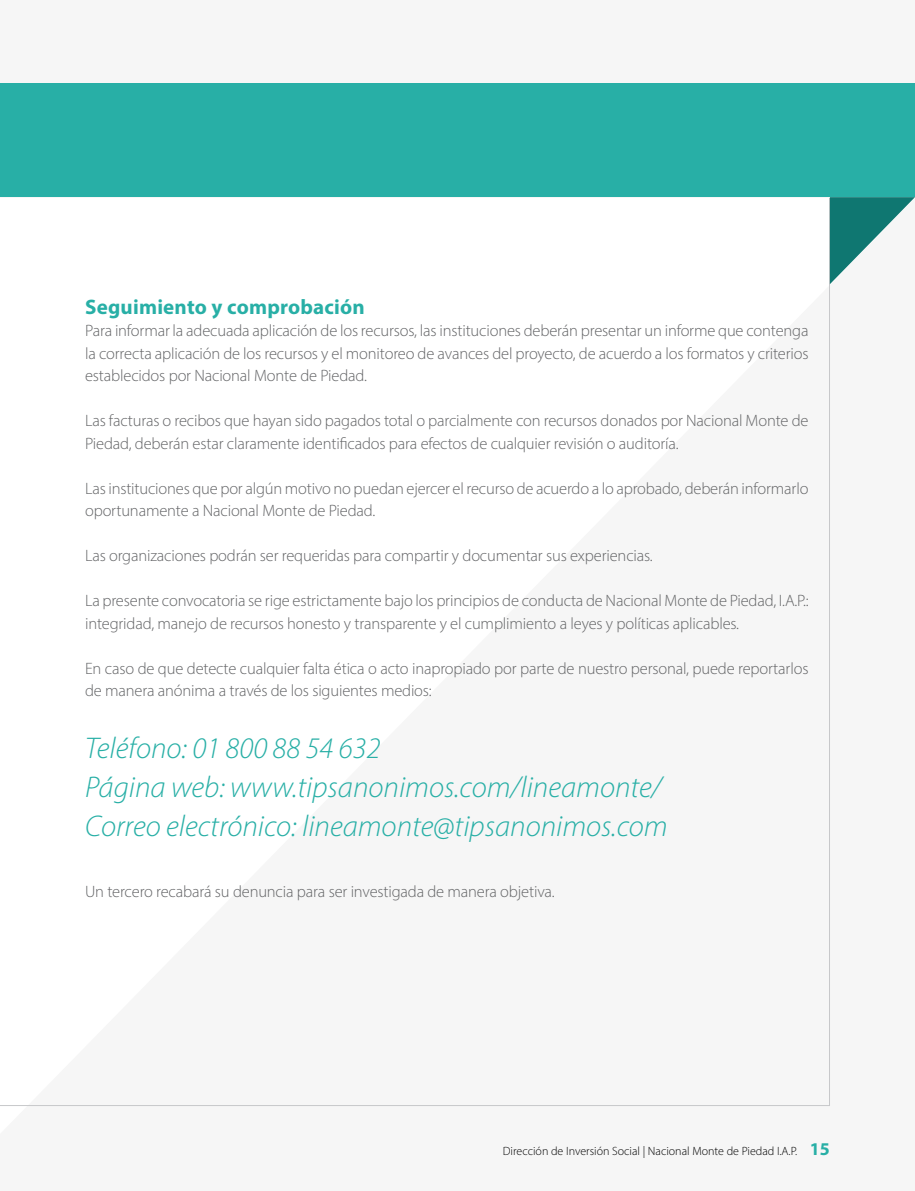
<style>
.page{position:relative;width:915px;height:1191px;background:#fff}
.page>*{position:absolute;margin:0;border:0;box-sizing:border-box;transform-origin:0 0}
.t1{font:italic 300 30px/39px "Myriad Pro";color:#28afa6}
.t2{font:700 21px "Myriad Pro";letter-spacing:.01em;color:#28afa6}
.t3{font:300 16.5px/22.5px "Myriad Pro";letter-spacing:-.01em;color:#636466}
.t4{font:300 12px "Myriad Pro";color:#000}
.s1{font-weight:700;font-size:18px;color:#28afa6}
</style>
<div class="page">
<div style="left:0;top:0;width:914px;height:198px;background:#f6f6f6"></div>
<svg style="left:829px;top:197px;width:85px;height:87px"></svg>
<div style="left:0;top:84px;width:914px;height:113px;background:#28afa6"></div>
<p class="t2" style="left:85px;top:293px;width:281px">Seguimiento y comprobación</p>
<p class="t3" style="left:85px;top:319px;width:724px;text-align:justify">Para informar la adecuada aplicación de los recursos, las instituciones deberán presentar un informe que contenga la correcta aplicación de los recursos y el monitoreo de avances del proyecto, de acuerdo a los formatos y criterios establecidos por Nacional Monte de Piedad.</p>
<p class="t3" style="left:85px;top:409px;width:724px">Las facturas o recibos que hayan sido pagados total o parcialmente con recursos donados por Nacional Monte de<br>Piedad, deberán estar claramente identificados para efectos de cualquier revisión o auditoría.</p>
<p class="t3" style="left:85px;top:476px;width:724px">Las instituciones que por algún motivo no puedan ejercer el recurso de acuerdo a lo aprobado, deberán informarlo oportunamente a Nacional Monte de Piedad.</p>
<p class="t3" style="left:85px;top:544px;width:569px">Las organizaciones podrán ser requeridas para compartir y documentar sus experiencias.</p>
<p class="t3" style="left:85px;top:589px;width:724px">La presente convocatoria se rige estrictamente bajo los principios de conducta de Nacional Monte de Piedad, I.A.P.: integridad, manejo de recursos honesto y transparente y el cumplimiento a leyes y políticas aplicables.</p>
<p class="t3" style="left:85px;top:656px;width:724px">En caso de que detecte cualquier falta ética o acto inapropiado por parte de nuestro personal, puede reportarlos de manera anónima a través de los siguientes medios:</p>
<h1 class="t1" style="left:85px;top:728px;width:584px">Teléfono: 01 800 88 54 632<br>Página web: www.tipsanonimos.com/lineamonte/<br>Correo electrónico: lineamonte@tipsanonimos.com</h1>
<p class="t3" style="left:85px;top:880px;width:471px">Un tercero recabará su denuncia para ser investigada de manera objetiva.</p>
<p class="t4" style="left:502px;top:1144px;width:328px">Dirección de Inversión Social | Nacional Monte de Piedad I.A.P. <span class="s1">15</span></p>
</div>
